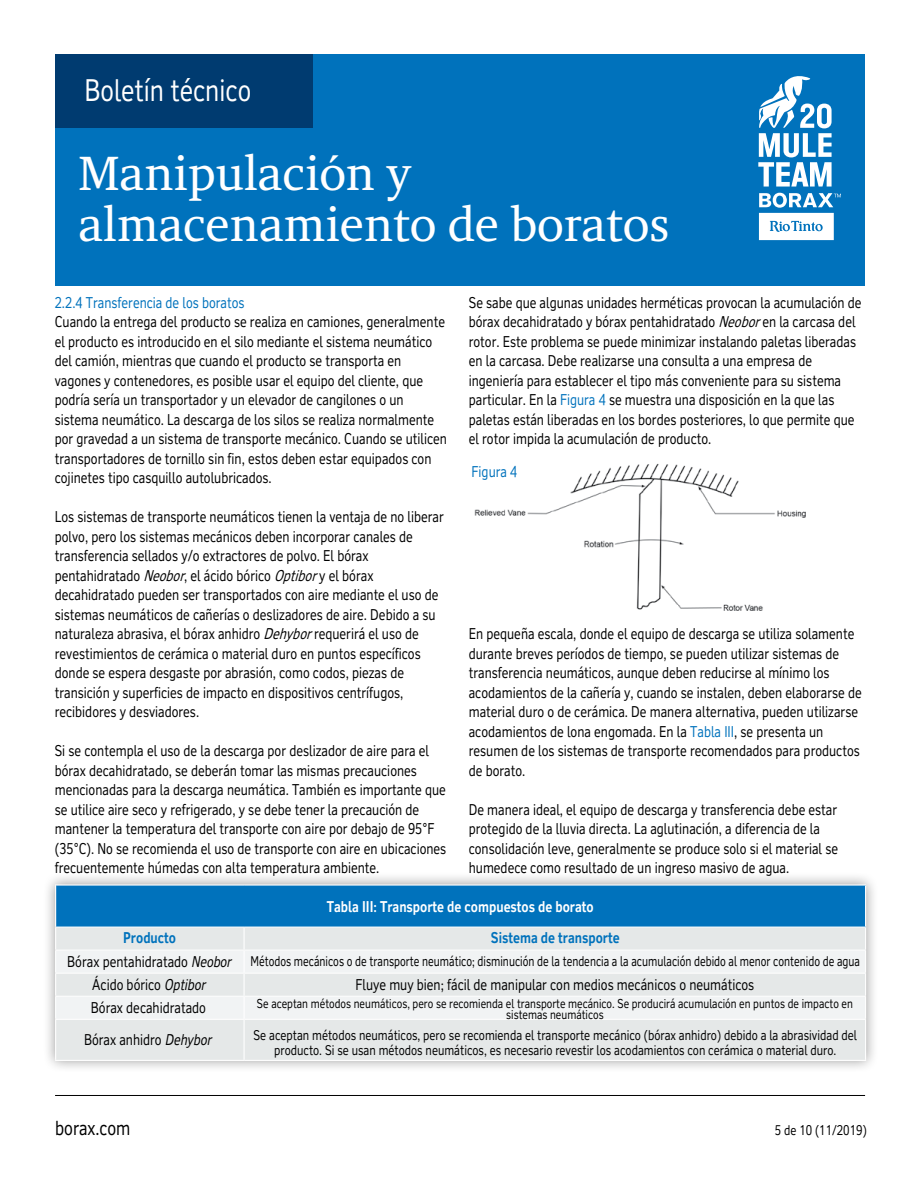
<style>
.page{position:relative;width:918px;height:1188px;background:#fff}
.page>*{position:absolute;margin:0;border:0;box-sizing:border-box;transform-origin:0 0}
.t1{font:49.5px/51px "RT Albanese";color:#fff}
.t2{font:30px "RT Vickerman";color:#fff;scale:.85 1}
.t3{font:19.5px "RT Vickerman";color:#000;scale:.85 1}
.t4{font:15px/19.5px "RT Vickerman";color:#000;scale:.85 1}
.t5{font:700 15px "RT Vickerman";color:#fff;scale:.85 1}
.t6{font:15px "RT Vickerman";color:#0072bc;scale:.85 1}
.t7{font:700 15px "RT Vickerman";color:#0072bc;scale:.85 1}
.t8{font:13.5px/14.4px "RT Vickerman";color:#000;text-align:center;scale:.85 1}
.t9{font:13.5px "RT Vickerman";color:#000;scale:.8 1}
.t10{font:12.3px/11.6px "RT Vickerman";color:#000;text-align:center;scale:.85 1}
.s1{font-style:italic}
.s2{color:#0072bc}
</style>
<div class="page">
<div style="left:55px;top:54px;width:810px;height:231px;background:#0072bc"></div>
<svg style="left:758px;top:76px;width:74px;height:111px"></svg>
<svg style="left:759px;top:193px;width:82px;height:47px"></svg>
<div style="left:55px;top:54px;width:257px;height:73px;background:#003b70"></div>
<img style="left:474px;top:463px;width:332px;height:148px">
<hr style="left:55px;top:1095px;width:810px;height:1px;background:#000">
<div style="left:42px;top:872px;width:837px;height:202px;background:#000;opacity:.4"></div>
<div style="left:56px;top:885px;width:810px;height:42px;background:#0072bc"></div>
<div style="left:56px;top:928px;width:809px;height:132px;background:#e5e8e8"></div>
<svg style="left:56px;top:951px;width:809px;height:68px;fill:#f1f3f4"></svg>
<hr style="left:55px;top:886px;width:1px;height:41px;background:#fff">
<hr style="left:865px;top:886px;width:1px;height:41px;background:#fff">
<hr style="left:55px;top:884px;width:189px;height:2px;background:#fff">
<hr style="left:244px;top:884px;width:622px;height:2px;background:#fff">
<hr style="left:55px;top:927px;width:189px;height:1px;background:#fff">
<hr style="left:244px;top:927px;width:622px;height:1px;background:#fff">
<hr style="left:55px;top:950px;width:189px;height:1px;background:#fff">
<hr style="left:244px;top:950px;width:622px;height:1px;background:#fff">
<hr style="left:55px;top:973px;width:189px;height:1px;background:#fff">
<hr style="left:244px;top:973px;width:622px;height:1px;background:#fff">
<svg style="left:55px;top:928px;width:1px;height:91px"></svg>
<svg style="left:244px;top:928px;width:1px;height:91px"></svg>
<svg style="left:865px;top:928px;width:1px;height:91px"></svg>
<hr style="left:55px;top:1020px;width:1px;height:40px;background:#fff">
<hr style="left:244px;top:1020px;width:1px;height:40px;background:#fff">
<hr style="left:865px;top:1020px;width:1px;height:40px;background:#fff">
<hr style="left:55px;top:996px;width:189px;height:1px;background:#fff">
<hr style="left:244px;top:996px;width:622px;height:1px;background:#fff">
<hr style="left:55px;top:1019px;width:189px;height:1px;background:#fff">
<hr style="left:244px;top:1019px;width:622px;height:1px;background:#fff">
<hr style="left:55px;top:1060px;width:189px;height:1px;background:#fff">
<hr style="left:244px;top:1060px;width:622px;height:1px;background:#fff">
<h2 class="t2" style="left:84px;top:72px;width:198px">Boletín técnico</h2>
<h1 class="t1" style="left:78px;top:148px;width:593px">Manipulación y almacenamiento de boratos</h1>
<p class="t6" style="left:55px;top:293px;width:225px">2.2.4 Transferencia de los boratos</p>
<p class="t4" style="left:55px;top:312px;width:463px">Cuando la entrega del producto se realiza en camiones, generalmente el producto es introducido en el silo mediante el sistema neumático del camión, mientras que cuando el producto se transporta en vagones y contenedores, es posible usar el equipo del cliente, que podría sería un transportador y un elevador de cangilones o un sistema neumático. La descarga de los silos se realiza normalmente por gravedad a un sistema de transporte mecánico. Cuando se utilicen transportadores de tornillo sin fin, estos deben estar equipados con cojinetes tipo casquillo autolubricados.</p>
<p class="t4" style="left:55px;top:507px;width:459px">Los sistemas de transporte neumáticos tienen la ventaja de no liberar polvo, pero los sistemas mecánicos deben incorporar canales de transferencia sellados y/o extractores de polvo. El bórax pentahidratado <span class="s1">Neobor</span>, el ácido bórico <span class="s1">Optibor</span>y el bórax decahidratado pueden ser transportados con aire mediante el uso de sistemas neumáticos de cañerías o deslizadores de aire. Debido a su naturaleza abrasiva, el bórax anhidro <span class="s1">Dehybor</span>requerirá el uso de revestimientos de cerámica o material duro en puntos específicos donde se espera desgaste por abrasión, como codos, piezas de transición y superficies de impacto en dispositivos centrífugos, recibidores y desviadores.</p>
<p class="t4" style="left:55px;top:741px;width:462px">Si se contempla el uso de la descarga por deslizador de aire para el bórax decahidratado, se deberán tomar las mismas precauciones mencionadas para la descarga neumática. También es importante que se utilice aire seco y refrigerado, y se debe tener la precaución de mantener la temperatura del transporte con aire por debajo de 95°F (35°C). No se recomienda el uso de transporte con aire en ubicaciones frecuentemente húmedas con alta temperatura ambiente.</p>
<p class="t4" style="left:469px;top:293px;width:463px">Se sabe que algunas unidades herméticas provocan la acumulación de bórax decahidratado y bórax pentahidratado <span class="s1">Neobor</span>en la carcasa del rotor. Este problema se puede minimizar instalando paletas liberadas en la carcasa. Debe realizarse una consulta a una empresa de ingeniería para establecer el tipo más conveniente para su sistema particular. En la <span class="s2">Figura 4</span> se muestra una disposición en la que las paletas están liberadas en los bordes posteriores, lo que permite que el rotor impida la acumulación de producto.</p>
<p class="t6" style="left:472px;top:462px;width:55px">Figura 4</p>
<p class="t4" style="left:469px;top:624px;width:464px">En pequeña escala, donde el equipo de descarga se utiliza solamente durante breves períodos de tiempo, se pueden utilizar sistemas de transferencia neumáticos, aunque deben reducirse al mínimo los acodamientos de la cañería y, cuando se instalen, deben elaborarse de material duro o de cerámica. De manera alternativa, pueden utilizarse acodamientos de lona engomada. En la <span class="s2">Tabla III</span>, se presenta un resumen de los sistemas de transporte recomendados para productos de borato.</p>
<p class="t4" style="left:469px;top:800px;width:436px">De manera ideal, el equipo de descarga y transferencia debe estar protegido de la lluvia directa. La aglutinación, a diferencia de la consolidación leve, generalmente se produce solo si el material se humedece como resultado de un ingreso masivo de agua.</p>
<p class="t5" style="left:327px;top:897px;width:315px">Tabla III: Transporte de compuestos de borato</p>
<p class="t7" style="left:123px;top:928px;width:64px">Producto</p>
<p class="t7" style="left:491px;top:928px;width:153px">Sistema de transporte</p>
<p class="t4" style="left:67px;top:952px;width:194px">Bórax pentahidratado <span class="s1">Neobor</span></p>
<p class="t9" style="left:250px;top:953px;width:764px">Métodos mecánicos o de transporte neumático; disminución de la tendencia a la acumulación debido al menor contenido de agua</p>
<p class="t4" style="left:92px;top:975px;width:134px">Ácido bórico <span class="s1">Optibor</span></p>
<p class="t4" style="left:355px;top:974px;width:471px">Fluye muy bien; fácil de manipular con medios mecánicos o neumáticos</p>
<p class="t4" style="left:91px;top:998px;width:137px">Bórax decahidratado</p>
<p class="t10" style="left:257px;top:998px;width:703px">Se aceptan métodos neumáticos, pero se recomienda el transporte mecánico. Se producirá acumulación en puntos de impacto en sistemas neumáticos</p>
<p class="t4" style="left:84px;top:1030px;width:151px">Bórax anhidro <span class="s1">Dehybor</span></p>
<p class="t8" style="left:254px;top:1028px;width:712px">Se aceptan métodos neumáticos, pero se recomienda el transporte mecánico (bórax anhidro) debido a la abrasividad del producto. Si se usan métodos neumáticos, es necesario revestir los acodamientos con cerámica o material duro.</p>
<h3 class="t3" style="left:55px;top:1116px;width:90px">borax.com</h3>
<p class="t8" style="left:775px;top:1123px;width:110px">5 de 10 (11/2019)</p>
</div>
